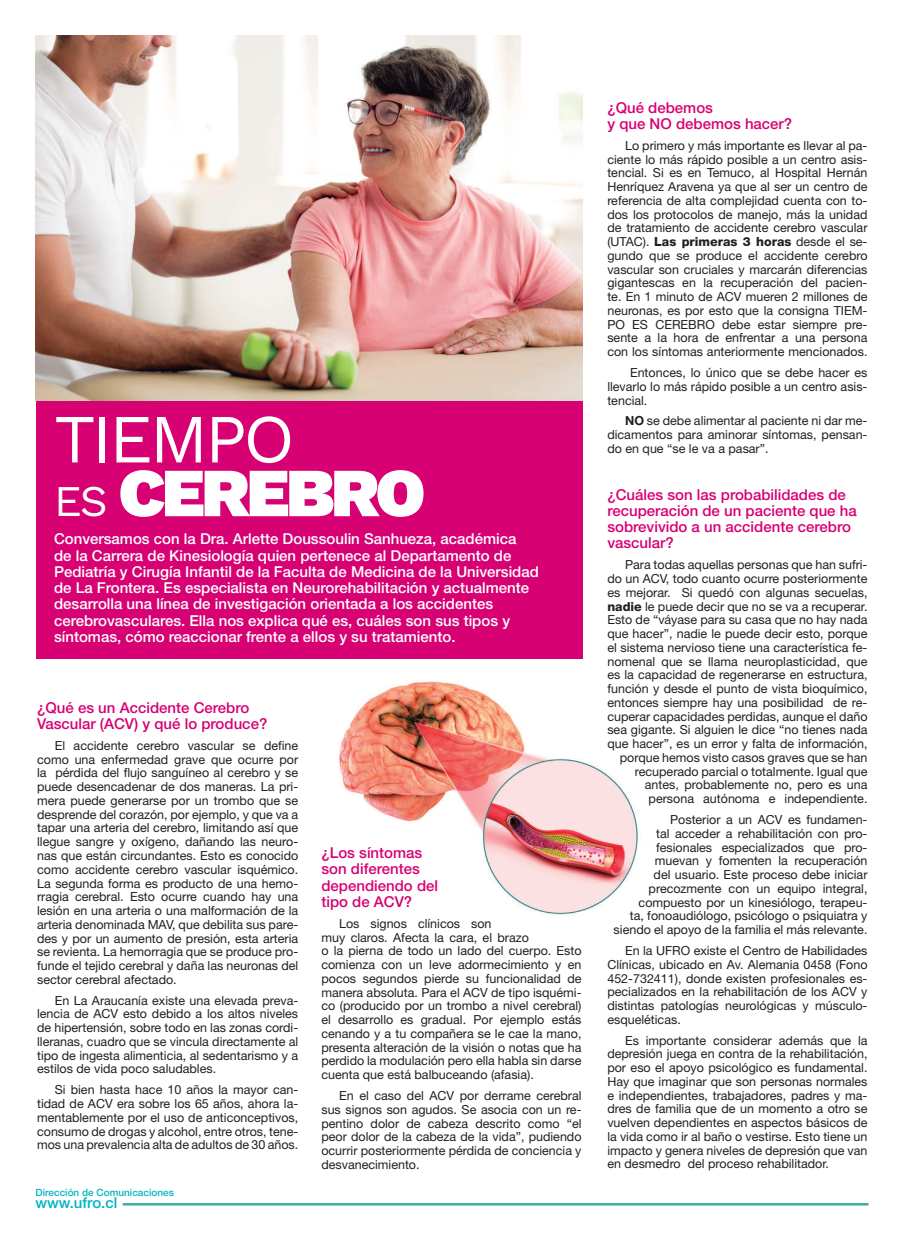
<style>
.page{position:relative;width:904px;height:1241px;background:#fff}
.page>*{position:absolute;margin:0;border:0;box-sizing:border-box;transform-origin:0 0}
.t1{font:900 68.75px/53.8px "Work Sans";letter-spacing:-.05em;color:#fff}
.t2{font:500 15px/16.2px "Helvetica Neue";color:#fff}
.t3{font:500 15px/16.2px "Helvetica Neue";color:#d70174}
.t4{font:500 15px "Helvetica Neue";color:#00b4c3}
.t5{font:12.5px/13.8px "Helvetica Neue";color:#231f20;text-align:justify}
.t6{font:500 10px "Helvetica Neue";color:#00b4c3}
.s1{font-weight:400}
.s2{font-weight:400;font-size:43.75px}
.s3{font-weight:800}
.s4{font-weight:700}
</style>
<div class="page">
<div style="left:36px;top:400px;width:546px;height:258px;background:#d70174"></div>
<img style="left:35px;top:35px;width:547px;height:365px">
<hr style="left:123px;top:1202px;width:745px;height:3px;background:#3eaba8">
<img style="left:339px;top:681px;width:299px;height:234px">
<h1 class="t1" style="left:54px;top:416px;width:373px"><span class="s1">TIEMPO<br></span><span class="s2">ES</span> CEREBRO</h1>
<p class="t2" style="left:54px;top:530px;width:486px">Conversamos con la Dra. Arlette Doussoulin Sanhueza, académica<br>de la Carrera de Kinesiología quien pertenece al Departamento de Pediatría y Cirugía Infantil de la Faculta de Medicina de la Universidad de La Frontera. Es especialista en Neurorehabilitación y actualmente desarrolla una línea de investigación orientada a los accidentes cerebrovasculares. Ella nos explica qué es, cuáles son sus tipos y síntomas, cómo reaccionar frente a ellos y su tratamiento.</p>
<p class="t3" style="left:37px;top:699px;width:232px">¿Qué es un Accidente Cerebro<br>Vascular (ACV) y qué lo produce?</p>
<p class="t5" style="left:37px;top:738px;width:263px;text-indent:18px">El accidente cerebro vascular se define como una enfermedad grave que ocurre por la pérdida del flujo sanguíneo al cerebro y se puede desencadenar de dos maneras. La pri&shy;mera puede generarse por un trombo que se desprende del corazón, por ejemplo, y que va a tapar una arteria del cerebro, limitando así que llegue sangre y oxígeno, dañando las neuro&shy;nas que están circundantes. Esto es conocido como accidente cerebro vascular isquémico.<br>La segunda forma es producto de una hemo&shy;rragia cerebral. Esto ocurre cuando hay una lesión en una arteria o una malformación de la arteria denominada MAV, que debilita sus pare&shy;des y por un aumento de presión, esta arteria se revienta. La hemorragia que se produce pro&shy;funde el tejido cerebral y daña las neuronas del sector cerebral afectado.</p>
<p class="t5" style="left:37px;top:992px;width:263px;text-indent:18px">En La Araucanía existe una elevada preva&shy;lencia de ACV esto debido a los altos niveles de hipertensión, sobre todo en las zonas cordi&shy;lleranas, cuadro que se vincula directamente al tipo de ingesta alimenticia, al sedentarismo y a estilos de vida poco saludables.</p>
<p class="t5" style="left:37px;top:1082px;width:263px;text-indent:18px">Si bien hasta hace 10 años la mayor can&shy;tidad de ACV era sobre los 65 años, ahora la&shy;mentablemente por el uso de anticonceptivos, consumo de drogas y alcohol, entre otros, tene&shy;mos una prevalencia alta de adultos de 30 años.</p>
<p class="t6" style="left:36px;top:1185px;width:140px">Dirección de Comunicaciones</p>
<p class="t4" style="left:36px;top:1193px;width:83px">www.ufro.cl</p>
<p class="t3" style="left:321px;top:844px;width:118px">¿Los síntomas son diferentes dependiendo del tipo de ACV?</p>
<p class="t5" style="left:321px;top:916px;width:262px;text-align:left;text-indent:18px">Los signos clínicos son<br>muy claros. Afecta la cara, el brazo<br>o la pierna de todo un lado del cuerpo. Esto comienza con un leve adormecimiento y en pocos segundos pierde su funcionalidad de manera absoluta. Para el ACV de tipo isquémi&shy;co (producido por un trombo a nivel cerebral) el desarrollo es gradual. Por ejemplo estás cenando y a tu compañera se le cae la mano, presenta alteración de la visión o notas que ha perdido la modulación pero ella habla sin darse cuenta que está balbuceando (afasia).</p>
<p class="t5" style="left:321px;top:1088px;width:262px;text-indent:18px">En el caso del ACV por derrame cerebral sus signos son agudos. Se asocia con un re&shy;pentino dolor de cabeza descrito como “el peor dolor de la cabeza de la vida”, pudiendo ocurrir posteriormente pérdida de conciencia y desvanecimiento.</p>
<p class="t3" style="left:607px;top:99px;width:186px">¿Qué debemos<br>y que NO debemos hacer?</p>
<p class="t5" style="left:607px;top:138px;width:262px;text-indent:18px">Lo primero y más importante es llevar al pa&shy;ciente lo más rápido posible a un centro asis&shy;tencial. Si es en Temuco, al Hospital Hernán Henríquez Aravena ya que al ser un centro de referencia de alta complejidad cuenta con to&shy;dos los protocolos de manejo, más la unidad de tratamiento de accidente cerebro vascular (UTAC). <span class="s3">Las primeras 3 horas</span> desde el se&shy;gundo que se produce el accidente cerebro vascular son cruciales y marcarán diferencias gigantescas en la recuperación del pacien&shy;te. En 1 minuto de ACV mueren 2 millones de neuronas, es por esto que la consigna TIEM-PO ES CEREBRO debe estar siempre pre&shy;sente a la hora de enfrentar a una persona con los síntomas anteriormente mencionados.</p>
<p class="t5" style="left:607px;top:365px;width:262px;text-indent:23px">Entonces, lo único que se debe hacer es llevarlo lo más rápido posible a un centro asis&shy;tencial.</p>
<p class="t5" style="left:607px;top:414px;width:261px;text-indent:18px"><span class="s4">NO</span> se debe alimentar al paciente ni dar me&shy;dicamentos para aminorar síntomas, pensan&shy;do en que “se le va a pasar”.</p>
<p class="t3" style="left:607px;top:486px;width:251px">¿Cuáles son las probabilidades de recuperación de un paciente que ha sobrevivido a un accidente cerebro vascular?</p>
<p class="t5" style="left:607px;top:557px;width:262px;text-align:right">Para todas aquellas personas que han sufri-<br>do un ACV, todo cuanto ocurre posteriormente es mejorar. Si quedó con algunas secuelas, <span class="s3">nadie</span> le puede decir que no se va a recuperar.<br>Esto de “váyase para su casa que no hay nada que hacer”, nadie le puede decir esto, porque el sistema nervioso tiene una característica fe&shy;nomenal que se llama neuroplasticidad, que es la capacidad de regenerarse en estructura, función y desde el punto de vista bioquímico, entonces siempre hay una posibilidad de re&shy;cuperar capacidades perdidas, aunque el daño sea gigante. Si alguien le dice “no tienes nada que hacer”, es un error y falta de información, porque hemos visto casos graves que se han recuperado parcial o totalmente. Igual que antes, probablemente no, pero es una persona autónoma e independiente.</p>
<p class="t5" style="left:613px;top:812px;width:255px;text-align:right">Posterior a un ACV es fundamen-<br>tal acceder a rehabilitación con pro&shy;fesionales especializados que pro&shy;muevan y fomenten la recuperación<br>del usuario. Este proceso debe iniciar precozmente con un equipo integral, compuesto por un kinesiólogo, terapeu-<br>ta, fonoaudiólogo, psicólogo o psiquiatra y siendo el apoyo de la familia el más relevante.</p>
<p class="t5" style="left:607px;top:943px;width:262px;text-indent:18px">En la UFRO existe el Centro de Habilidades Clínicas, ubicado en Av. Alemania 0458 (Fono 452-732411), donde existen profesionales es&shy;pecializados en la rehabilitación de los ACV y distintas patologías neurológicas y músculo&shy;esqueléticas.</p>
<p class="t5" style="left:607px;top:1032px;width:262px;text-indent:18px">Es importante considerar además que la depresión juega en contra de la rehabilitación, por eso el apoyo psicológico es fundamental.<br>Hay que imaginar que son personas normales e independientes, trabajadores, padres y ma&shy;dres de familia que de un momento a otro se vuelven dependientes en aspectos básicos de la vida como ir al baño o vestirse. Esto tiene un impacto y genera niveles de depresión que van en desmedro del proceso rehabilitador.</p>
</div>
